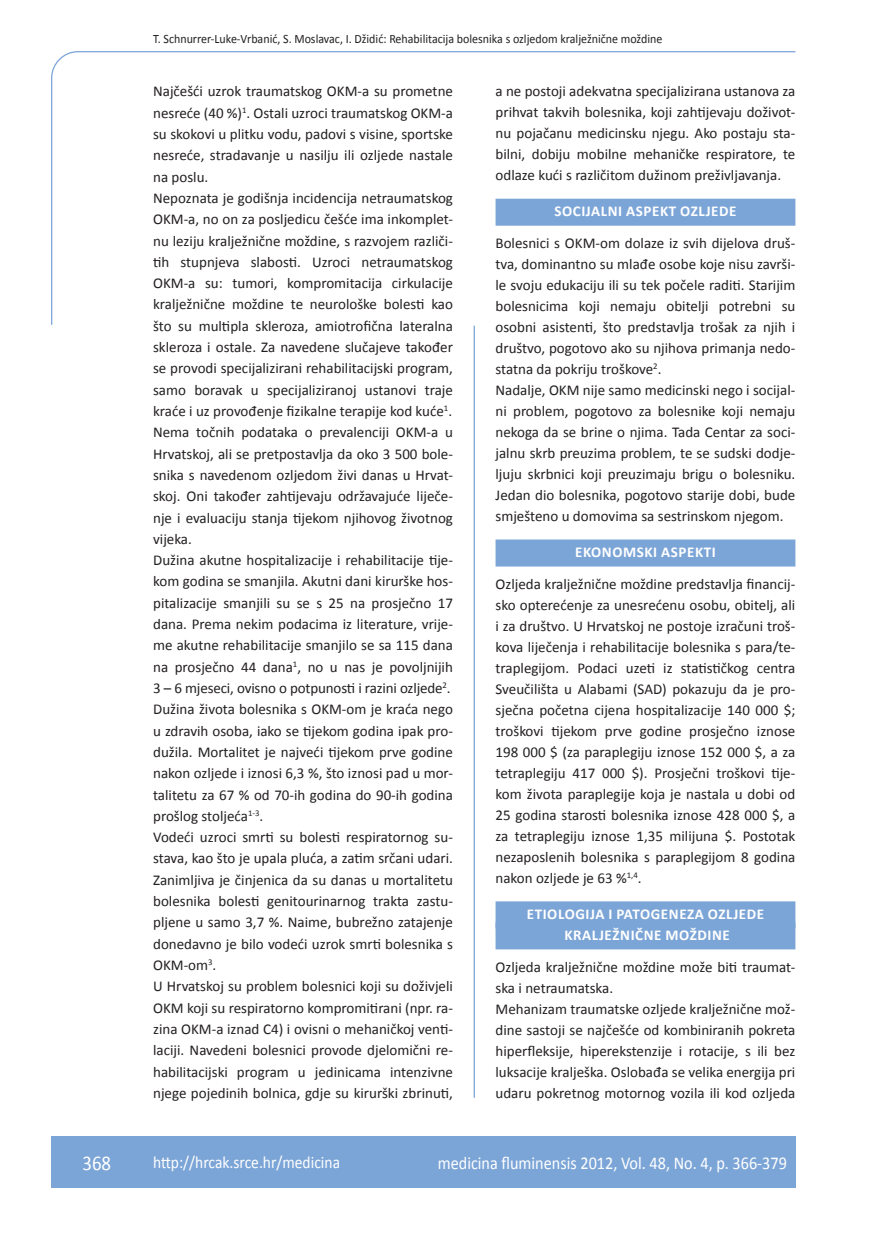
<style>
.page{position:relative;width:872px;height:1234px;background:#fff}
.page>*{position:absolute;margin:0;border:0;box-sizing:border-box;transform-origin:0 0}
.t1{font:21px "Calibri";color:#fff;scale:.9 1}
.t2{font:18px "Calibri";color:#fff;scale:.9 1}
.t3{font:17.25px "Calibri";color:#fff;scale:.9 1}
.osnovni_tekst{font:15px/21.3px "Calibri";color:#231f20;text-align:justify}
.naslov_ruler{font:700 15px "Calibri";letter-spacing:.04em;color:#fff}
.glava{font:12.75px "Calibri";color:#231f20;scale:.94 1}
</style>
<div class="page">
<svg style="left:51px;top:51px;width:745px;height:274px"></svg>
<hr style="left:473px;top:325px;width:2px;height:772px;background:#7ca5d7">
<div style="left:51px;top:1135px;width:744px;height:51px;background:#7ca5d7"></div>
<div style="left:495px;top:199px;width:300px;height:27px;background:#7ca5d7"></div>
<div style="left:495px;top:539px;width:300px;height:27px;background:#7ca5d7"></div>
<div style="left:495px;top:901px;width:300px;height:27px;background:#7ca5d7"></div>
<div style="left:495px;top:922px;width:300px;height:27px;background:#7ca5d7"></div>
<p class="glava" style="left:153px;top:30px;width:543px">T. Schnurrer-Luke-Vrbanić, S. Moslavac, I. Džidić: Rehabilitacija bolesnika s ozljedom kralježnične moždine</p>
<p class="osnovni_tekst" style="left:153px;top:80px;width:301px">Najčešći uzrok traumatskog OKM-a su prometne nesreće (40 %)<sup>1</sup>. Ostali uzroci traumatskog OKM-a su skokovi u plitku vodu, padovi s visine, sportske nesreće, stradavanje u nasilju ili ozljede nastale na poslu.</p>
<p class="osnovni_tekst" style="left:153px;top:186px;width:301px">Nepoznata je godišnja incidencija netraumatskog OKM-a, no on za posljedicu češće ima inkomplet&shy;nu leziju kralježnične moždine, s razvojem različi&shy;tih stupnjeva slabosti. Uzroci netraumatskog OKM-a su: tumori, kompromitacija cirkulacije kralježnične moždine te neurološke bolesti kao što su multipla skleroza, amiotrofična lateralna skleroza i ostale. Za navedene slučajeve također se provodi specijalizirani rehabilitacijski program, samo boravak u specijaliziranoj ustanovi traje kraće i uz provođenje fizikalne terapije kod kuće<sup>1</sup>.</p>
<p class="osnovni_tekst" style="left:153px;top:421px;width:301px">Nema točnih podataka o prevalenciji OKM-a u Hrvatskoj, ali se pretpostavlja da oko 3 500 bole&shy;snika s navedenom ozljedom živi danas u Hrvat&shy;skoj. Oni također zahtijevaju održavajuće liječe&shy;nje i evaluaciju stanja tijekom njihovog životnog vijeka.</p>
<p class="osnovni_tekst" style="left:153px;top:548px;width:301px">Dužina akutne hospitalizacije i rehabilitacije tije&shy;kom godina se smanjila. Akutni dani kirurške hos&shy;pitalizacije smanjili su se s 25 na prosječno 17 dana. Prema nekim podacima iz literature, vrije&shy;me akutne rehabilitacije smanjilo se sa 115 dana na prosječno 44 dana<sup>1</sup>, no u nas je povoljnijih 3 – 6 mjeseci, ovisno o potpunosti i razini ozljede<sup>2</sup>.</p>
<p class="osnovni_tekst" style="left:153px;top:697px;width:301px">Dužina života bolesnika s OKM-om je kraća nego u zdravih osoba, iako se tijekom godina ipak pro&shy;dužila. Mortalitet je najveći tijekom prve godine nakon ozljede i iznosi 6,3 %, što iznosi pad u mor&shy;talitetu za 67 % od 70-ih godina do 90-ih godina prošlog stoljeća<sup>1-3</sup>.</p>
<p class="osnovni_tekst" style="left:153px;top:825px;width:301px">Vodeći uzroci smrti su bolesti respiratornog su&shy;stava, kao što je upala pluća, a zatim srčani udari.<br>Zanimljiva je činjenica da su danas u mortalitetu bolesnika bolesti genitourinarnog trakta zastu&shy;pljene u samo 3,7 %. Naime, bubrežno zatajenje donedavno je bilo vodeći uzrok smrti bolesnika s OKM-om<sup>3</sup>.</p>
<p class="osnovni_tekst" style="left:153px;top:974px;width:301px">U Hrvatskoj su problem bolesnici koji su doživjeli OKM koji su respiratorno kompromitirani (npr. ra&shy;zina OKM-a iznad C4) i ovisni o mehaničkoj venti&shy;laciji. Navedeni bolesnici provode djelomični re&shy;habilitacijski program u jedinicama intenzivne njege pojedinih bolnica, gdje su kirurški zbrinuti,</p>
<p class="osnovni_tekst" style="left:495px;top:80px;width:301px">a ne postoji adekvatna specijalizirana ustanova za prihvat takvih bolesnika, koji zahtijevaju doživot&shy;nu pojačanu medicinsku njegu. Ako postaju sta&shy;bilni, dobiju mobilne mehaničke respiratore, te odlaze kući s različitom dužinom preživljavanja.</p>
<p class="naslov_ruler" style="left:554px;top:202px;width:184px">SOCIJALNI ASPEKT OZLJEDE</p>
<p class="osnovni_tekst" style="left:495px;top:232px;width:301px">Bolesnici s OKM-om dolaze iz svih dijelova druš&shy;tva, dominantno su mlađe osobe koje nisu završi&shy;le svoju edukaciju ili su tek počele raditi. Starijim bolesnicima koji nemaju obitelji potrebni su osobni asistenti, što predstavlja trošak za njih i društvo, pogotovo ako su njihova primanja nedo&shy;statna da pokriju troškove<sup>2</sup>.</p>
<p class="osnovni_tekst" style="left:495px;top:379px;width:301px">Nadalje, OKM nije samo medicinski nego i socijal&shy;ni problem, pogotovo za bolesnike koji nemaju nekoga da se brine o njima. Tada Centar za soci&shy;jalnu skrb preuzima problem, te se sudski dodje&shy;ljuju skrbnici koji preuzimaju brigu o bolesniku.<br>Jedan dio bolesnika, pogotovo starije dobi, bude smješteno u domovima sa sestrinskom njegom.</p>
<p class="naslov_ruler" style="left:575px;top:542px;width:142px">EKONOMSKI ASPEKTI</p>
<p class="osnovni_tekst" style="left:495px;top:572px;width:301px">Ozljeda kralježnične moždine predstavlja financij&shy;sko opterećenje za unesrećenu osobu, obitelj, ali i za društvo. U Hrvatskoj ne postoje izračuni troš&shy;kova liječenja i rehabilitacije bolesnika s para/te&shy;traplegijom. Podaci uzeti iz statističkog centra Sveučilišta u Alabami (SAD) pokazuju da je pro&shy;sječna početna cijena hospitalizacije 140 000 $; troškovi tijekom prve godine prosječno iznose 198 000 $ (za paraplegiju iznose 152 000 $, a za tetraplegiju 417 000 $). Prosječni troškovi tije&shy;kom života paraplegije koja je nastala u dobi od 25 godina starosti bolesnika iznose 428 000 $, a za tetraplegiju iznose 1,35 milijuna $. Postotak nezaposlenih bolesnika s paraplegijom 8 godina nakon ozljede je 63 %<sup>1,4</sup>.</p>
<p class="naslov_ruler" style="left:527px;top:904px;width:239px">ETIOLOGIJA I PATOGENEZA OZLJEDE</p>
<p class="naslov_ruler" style="left:564px;top:925px;width:167px">KRALJEŽNIČNE MOŽDINE</p>
<p class="osnovni_tekst" style="left:495px;top:955px;width:301px">Ozljeda kralježnične moždine može biti traumat&shy;ska i netraumatska.</p>
<p class="osnovni_tekst" style="left:495px;top:997px;width:301px">Mehanizam traumatske ozljede kralježnične mož&shy;dine sastoji se najčešće od kombiniranih pokreta hiperfleksije, hiperekstenzije i rotacije, s ili bez luksacije kralješka. Oslobađa se velika energija pri udaru pokretnog motornog vozila ili kod ozljeda</p>
<p class="t1" style="left:82px;top:1149px;width:33px">368</p>
<p class="t3" style="left:153px;top:1150px;width:209px">http://hrcak.srce.hr/medicina</p>
<p class="t2" style="left:438px;top:1151px;width:389px">medicina fluminensis 2012, Vol. 48, No. 4, p. 366-379</p>
</div>
